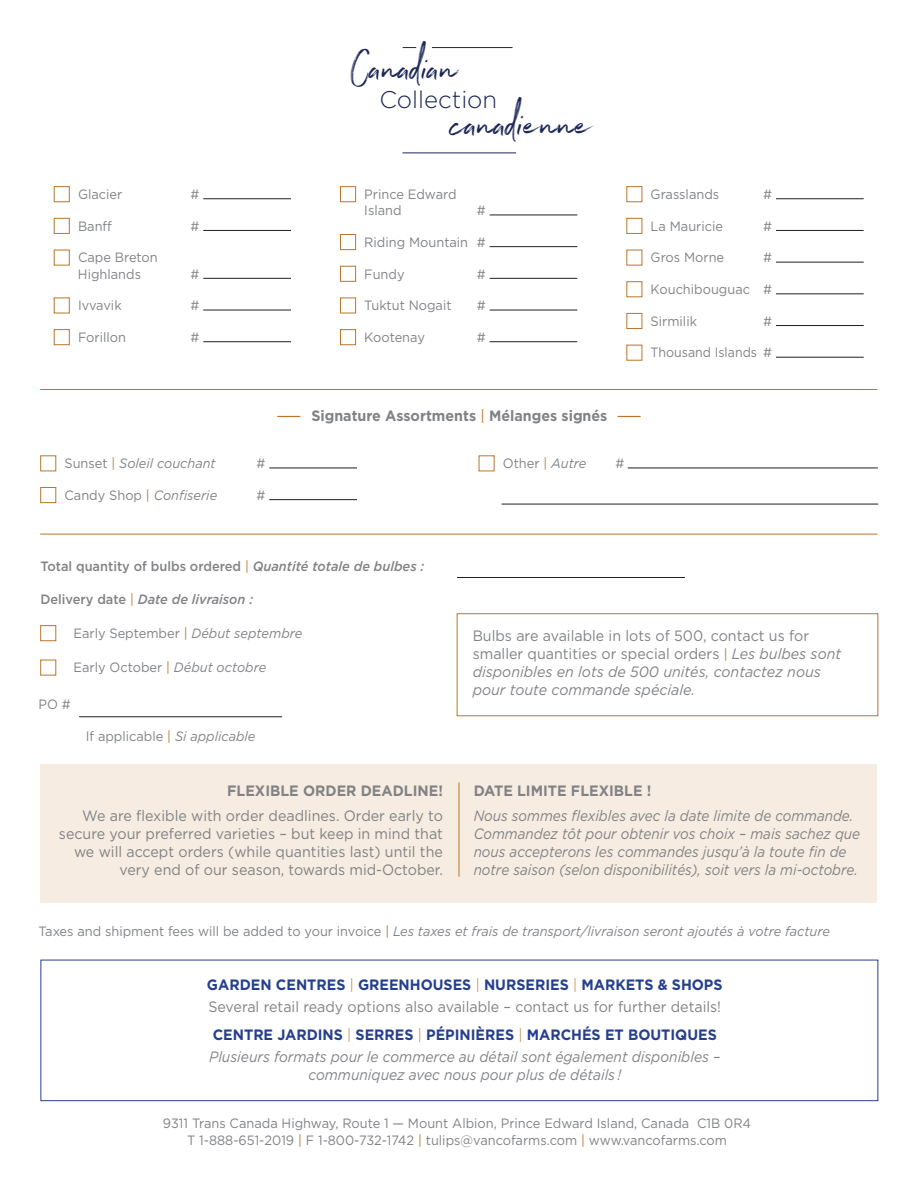
<style>
.page{position:relative;width:918px;height:1188px;background:#fff}
.page>*{position:absolute;margin:0;border:0;box-sizing:border-box;transform-origin:0 0}
.t1{font:47.85px "Northwell Alt";color:#1a2657}
.t2{font:300 24px "Gotham";color:#1a2657}
.t3{font:15px/18px "Gotham";color:#808285;text-align:right;scale:.95 1}
.t4{font:italic 15px/18px "Gotham";color:#808285;scale:.9 1}
.t5{font:italic 15px/18px "Gotham";color:#808285;scale:.95 1}
.t6{font:italic 15px/18px "Gotham";color:#808285;text-align:center;scale:.92 1}
.t7{font:700 15px "Gotham";color:#253f8e;scale:.95 1}
.t8{font:700 15px "Gotham";color:#808285;scale:.95 1}
.t9{font:13.5px/16.2px "Gotham";color:#808285;scale:.95 1}
.t10{font:italic 13.5px "Gotham";color:#808285;scale:.95 1}
.t11{font:500 13.5px "Gotham";color:#808285;scale:.95 1}
.t12{font:italic 500 13.5px "Gotham";color:#808285;scale:.95 1}
.t13{font:13.5px "Gotham";color:#808285;scale:.92 1}
.s1{font-weight:400;color:#bb752b}
.s2{font-style:normal}
.s3{font-style:normal;color:#bb752b}
.s4{color:#bb752b}
.s5{font-style:italic}
.s6{font-weight:400;font-style:normal;color:#bb752b}
.s7{font-style:normal;font-size:13.5px;color:#bb752b}
.s8{font-weight:300;color:#bb752b}
</style>
<div class="page">
<div style="left:40px;top:764px;width:838px;height:138px;background:#f6ece1"></div>
<hr style="left:459px;top:782px;width:1px;height:95px;background:#bb752b">
<hr style="left:457px;top:577px;width:228px;height:1px;background:#231f20">
<div style="left:40px;top:625px;width:16px;height:16px;border:1px solid #bb752b"></div>
<div style="left:40px;top:660px;width:16px;height:15px;border:1px solid #bb752b"></div>
<hr style="left:79px;top:717px;width:203px;height:1px;background:#231f20">
<div style="left:457px;top:613px;width:421px;height:103px;background:#fff;border:1px solid #bb752b"></div>
<div style="left:40px;top:960px;width:838px;height:141px;background:#fff;border:1px solid #253f8e"></div>
<div style="left:54px;top:186px;width:15px;height:16px;border:1px solid #bb752b"></div>
<hr style="left:203px;top:198px;width:88px;height:1px;background:#231f20">
<div style="left:54px;top:218px;width:15px;height:16px;border:1px solid #bb752b"></div>
<hr style="left:203px;top:230px;width:88px;height:1px;background:#231f20">
<hr style="left:203px;top:278px;width:88px;height:1px;background:#231f20">
<hr style="left:203px;top:310px;width:88px;height:1px;background:#231f20">
<div style="left:54px;top:329px;width:15px;height:16px;border:1px solid #bb752b"></div>
<hr style="left:203px;top:341px;width:88px;height:1px;background:#231f20">
<div style="left:340px;top:186px;width:16px;height:16px;border:1px solid #bb752b"></div>
<hr style="left:490px;top:215px;width:87px;height:1px;background:#231f20">
<div style="left:340px;top:234px;width:16px;height:16px;border:1px solid #bb752b"></div>
<hr style="left:490px;top:246px;width:87px;height:1px;background:#231f20">
<div style="left:340px;top:266px;width:16px;height:16px;border:1px solid #bb752b"></div>
<hr style="left:490px;top:278px;width:87px;height:1px;background:#231f20">
<div style="left:340px;top:298px;width:16px;height:15px;border:1px solid #bb752b"></div>
<hr style="left:490px;top:310px;width:87px;height:1px;background:#231f20">
<div style="left:340px;top:329px;width:16px;height:16px;border:1px solid #bb752b"></div>
<hr style="left:490px;top:341px;width:87px;height:1px;background:#231f20">
<div style="left:627px;top:186px;width:15px;height:16px;border:1px solid #bb752b"></div>
<hr style="left:776px;top:198px;width:88px;height:1px;background:#231f20">
<div style="left:627px;top:218px;width:15px;height:16px;border:1px solid #bb752b"></div>
<hr style="left:776px;top:230px;width:88px;height:1px;background:#231f20">
<hr style="left:776px;top:262px;width:88px;height:1px;background:#231f20">
<hr style="left:776px;top:294px;width:88px;height:1px;background:#231f20">
<div style="left:627px;top:313px;width:15px;height:16px;border:1px solid #bb752b"></div>
<hr style="left:776px;top:325px;width:88px;height:1px;background:#231f20">
<hr style="left:776px;top:357px;width:88px;height:1px;background:#231f20">
<div style="left:40px;top:456px;width:16px;height:15px;border:1px solid #bb752b"></div>
<hr style="left:269px;top:468px;width:88px;height:1px;background:#231f20">
<div style="left:40px;top:487px;width:16px;height:16px;border:1px solid #bb752b"></div>
<hr style="left:269px;top:499px;width:88px;height:1px;background:#231f20">
<hr style="left:628px;top:468px;width:250px;height:1px;background:#231f20">
<hr style="left:40px;top:389px;width:837px;height:1px;background:#bb752b">
<hr style="left:40px;top:534px;width:837px;height:1px;background:#bb752b">
<svg style="left:403px;top:47px;width:13px;height:1px"></svg>
<hr style="left:432px;top:47px;width:81px;height:1px;background:#1a2657">
<hr style="left:402px;top:153px;width:114px;height:1px;background:#1a2657">
<hr style="left:502px;top:504px;width:376px;height:1px;background:#231f20">
<p class="t9" style="left:78px;top:186px;width:48px">Glacier</p>
<p class="t9" style="left:191px;top:186px;width:11px">#</p>
<p class="t9" style="left:78px;top:218px;width:37px">Banff</p>
<p class="t9" style="left:191px;top:218px;width:11px">#</p>
<p class="t9" style="left:78px;top:249px;width:85px">Cape Breton<br>Highlands</p>
<p class="t9" style="left:190px;top:265px;width:11px">#</p>
<p class="t9" style="left:78px;top:297px;width:47px">Ivvavik</p>
<p class="t9" style="left:191px;top:297px;width:11px">#</p>
<p class="t9" style="left:78px;top:329px;width:52px">Forillon</p>
<p class="t9" style="left:191px;top:329px;width:11px">#</p>
<p class="t1" style="left:350px;top:34px;width:110px">Canadian</p>
<p class="t2" style="left:380px;top:87px;width:119px">Collection</p>
<p class="t1" style="left:452px;top:89px;width:142px">canadienne</p>
<p class="t9" style="left:364px;top:186px;width:99px">Prince Edward<br>Island</p>
<p class="t9" style="left:477px;top:202px;width:11px">#</p>
<p class="t9" style="left:364px;top:234px;width:129px">Riding Mountain #</p>
<p class="t9" style="left:364px;top:265px;width:44px">Fundy</p>
<p class="t9" style="left:477px;top:265px;width:11px">#</p>
<p class="t9" style="left:364px;top:297px;width:93px">Tuktut Nogait</p>
<p class="t9" style="left:477px;top:297px;width:11px">#</p>
<p class="t9" style="left:364px;top:329px;width:65px">Kootenay</p>
<p class="t9" style="left:477px;top:329px;width:11px">#</p>
<p class="t9" style="left:651px;top:186px;width:74px">Grasslands</p>
<p class="t9" style="left:763px;top:186px;width:11px">#</p>
<p class="t9" style="left:651px;top:218px;width:78px">La Mauricie</p>
<p class="t9" style="left:763px;top:218px;width:11px">#</p>
<p class="t9" style="left:651px;top:249px;width:79px">Gros Morne</p>
<p class="t9" style="left:763px;top:249px;width:11px">#</p>
<p class="t9" style="left:651px;top:281px;width:129px">Kouchibouguac #</p>
<p class="t9" style="left:651px;top:313px;width:50px">Sirmilik</p>
<p class="t9" style="left:763px;top:313px;width:11px">#</p>
<p class="t13" style="left:651px;top:345px;width:134px">Thousand Islands #</p>
<p class="t8" style="left:275px;top:407px;width:388px"><span class="s1">—</span> Signature Assortments <span class="s1">|</span> Mélanges signés <span class="s1">—</span></p>
<p class="t10" style="left:64px;top:456px;width:161px"><span class="s2">Sunset</span> <span class="s3">|</span> Soleil couchant</p>
<p class="t9" style="left:256px;top:455px;width:11px">#</p>
<p class="t10" style="left:64px;top:488px;width:162px"><span class="s2">Candy Shop</span> <span class="s3">|</span> Confiserie</p>
<p class="t9" style="left:256px;top:487px;width:11px">#</p>
<p class="t9" style="left:503px;top:455px;width:90px">Other <span class="s4">|</span> <span class="s5">Autre</span></p>
<p class="t9" style="left:615px;top:455px;width:11px">#</p>
<p class="t11" style="left:40px;top:559px;width:406px">Total quantity of bulbs ordered <span class="s1">|</span> <span class="s5">Quantité totale de bulbes :</span></p>
<p class="t12" style="left:40px;top:591px;width:225px"><span class="s2">Delivery date</span> <span class="s6">|</span> Date de livraison :</p>
<p class="t9" style="left:74px;top:625px;width:243px">Early September <span class="s4">|</span> <span class="s5">Début septembre</span></p>
<p class="t9" style="left:74px;top:659px;width:205px">Early October <span class="s4">|</span> <span class="s5">Début octobre</span></p>
<p class="t9" style="left:39px;top:696px;width:35px">PO #</p>
<p class="t9" style="left:86px;top:728px;width:180px">If applicable <span class="s4">|</span> <span class="s5">Si applicable</span></p>
<p class="t8" style="left:227px;top:782px;width:229px">FLEXIBLE ORDER DEADLINE!</p>
<p class="t3" style="left:59px;top:806px;width:406px">We are flexible with order deadlines. Order early to secure your preferred varieties – but keep in mind that we will accept orders (while quantities last) until the very end of our season, towards mid-October.</p>
<p class="t5" style="left:473px;top:627px;width:389px"><span class="s2">Bulbs are available in lots of 500, contact us for smaller quantities or special orders</span> <span class="s7">|</span> Les bulbes sont disponibles en lots de 500 unités, contactez nous pour toute commande spéciale.</p>
<p class="t8" style="left:474px;top:782px;width:189px">DATE LIMITE FLEXIBLE !</p>
<p class="t4" style="left:474px;top:807px;width:431px">Nous sommes flexibles avec la date limite de commande.<br>Commandez tôt pour obtenir vos choix – mais sachez que nous accepterons les commandes jusqu’à la toute fin de notre saison (selon disponibilités), soit vers la mi-octobre.</p>
<p class="t10" style="left:39px;top:924px;width:835px"><span class="s2">Taxes and shipment fees will be added to your invoice</span> <span class="s3">|</span> Les taxes et frais de transport/livraison seront ajoutés à votre facture</p>
<p class="t7" style="left:207px;top:976px;width:544px">GARDEN CENTRES <span class="s8">|</span> GREENHOUSES <span class="s8">|</span> NURSERIES <span class="s8">|</span> MARKETS &amp; SHOPS</p>
<p class="t3" style="left:208px;top:998px;width:541px">Several retail ready options also available – contact us for further details!</p>
<p class="t7" style="left:213px;top:1026px;width:532px">CENTRE JARDINS <span class="s8">|</span> SERRES <span class="s8">|</span> PÉPINIÈRES <span class="s8">|</span> MARCHÉS ET BOUTIQUES</p>
<p class="t6" style="left:209px;top:1048px;width:557px">Plusieurs formats pour le commerce au détail sont également disponibles – communiquez avec nous pour plus de détails !</p>
<p class="t9" style="left:163px;top:1115px;width:621px">9311 Trans Canada Highway, Route 1 — Mount Albion, Prince Edward Island, Canada C1B 0R4</p>
<p class="t9" style="left:187px;top:1131px;width:570px">T 1-888-651-2019 <span class="s4">|</span> F 1-800-732-1742 <span class="s4">|</span> tulips@vancofarms.com <span class="s4">|</span> www.vancofarms.com</p>
</div>
